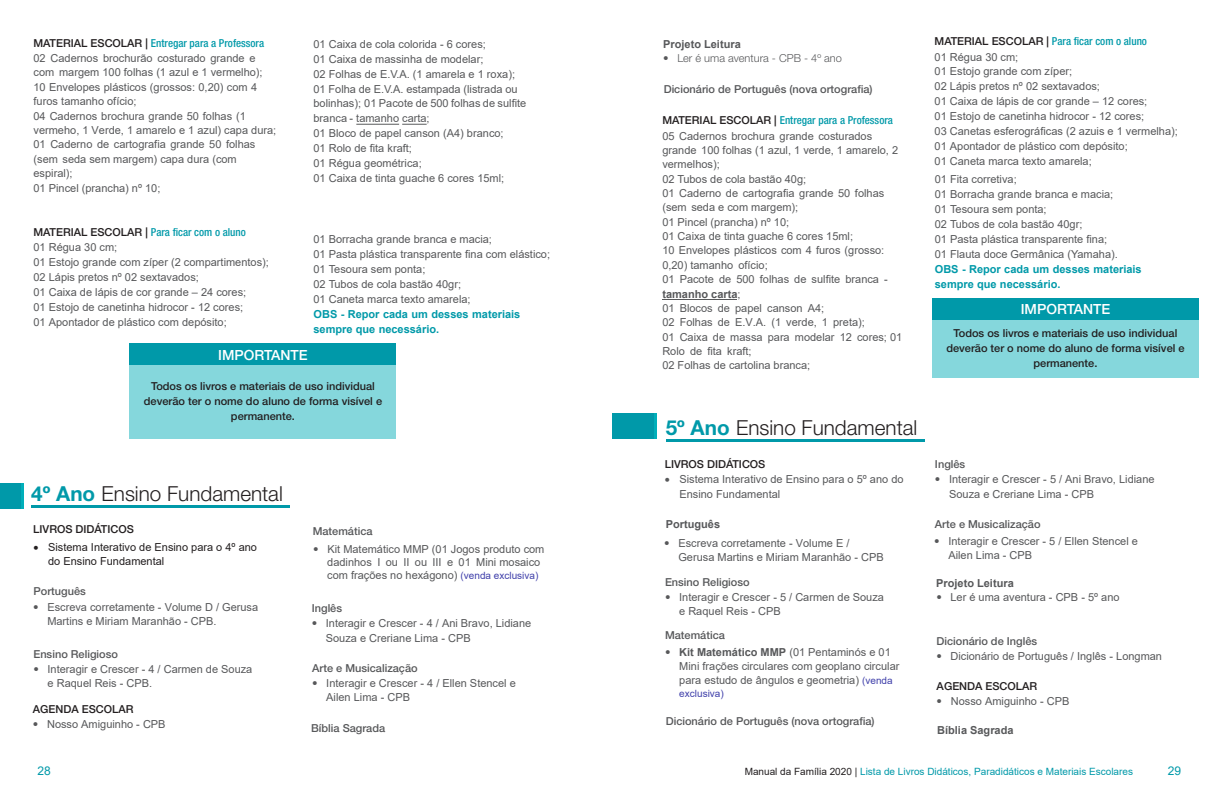
<style>
.page{position:relative;width:1219px;height:794px;background:#fff}
.page>*{position:absolute;margin:0;border:0;box-sizing:border-box;transform-origin:0 0}
.t1{font:300 20.7px "Helvetica Neue LT Std";color:#231f20}
.t2{font:500 14px "Helvetica Neue LT Std";color:#fff}
.t3{font:12px "Arial";color:#0099a9}
.t4{font:11px/14.4px "Arial";color:#57585a}
.t5{font:500 11px/15px "Helvetica Neue LT Std";color:#231f20;text-align:center}
.t6{font:500 11px "Helvetica Neue LT Std";color:#57585a}
.t7{font:500 condensed 11px "Helvetica Neue LT Std";color:#0099a9}
.t8{font:700 11px/15px "Arial";color:#0099a9}
.t9{font:11px/14.6px "Arial";color:#231f20}
.t10{font:700 11px "Arial";color:#57585a}
.t11{font:300 11px "Helvetica Neue LT Std";color:#57585a}
.t12{font:10px "Arial";color:#0099a9}
.t13{font:10px "Arial";color:#4040aa}
.s1{font-stretch:normal;color:#231f20}
.s2{font-weight:700;color:#0099a9}
.s3{font-family:"Helvetica Neue LT Std";font-weight:300}
.s4{font-size:10px;color:#4040aa}
.s5{font-weight:700}
.s6{color:#231f20}
</style>
<div class="page">
<svg style="left:402px;top:124px;width:25px;height:1px"></svg>
<hr style="left:356px;top:124px;width:43px;height:1px;background:#57585a">
<div style="left:130px;top:344px;width:266px;height:95px;background:#85d7dc"></div>
<div style="left:130px;top:344px;width:266px;height:21px;background:#0099a9"></div>
<div style="left:0;top:483px;width:23px;height:25px;background:#00afba"></div>
<div style="left:0;top:483px;width:21px;height:25px;background:#0099a9"></div>
<hr style="left:31px;top:505px;width:259px;height:2px;background:#0099a9">
<hr style="left:672px;top:299px;width:65px;height:1px;background:#57585a">
<div style="left:932px;top:298px;width:267px;height:79px;background:#85d7dc"></div>
<div style="left:932px;top:298px;width:267px;height:21px;background:#0099a9"></div>
<div style="left:614px;top:414px;width:43px;height:25px;background:#00afba"></div>
<div style="left:613px;top:414px;width:41px;height:25px;background:#0099a9"></div>
<hr style="left:666px;top:439px;width:258px;height:2px;background:#0099a9">
<p class="t7" style="left:34px;top:36px;width:232px"><span class="s1">MATERIAL ESCOLAR |</span> Entregar para a Professora</p>
<p class="t4" style="left:34px;top:51px;width:244px">02 Cadernos brochurão costurado grande e com margem 100 folhas (1 azul e 1 vermelho); 10 Envelopes plásticos (grossos: 0,20) com 4 furos tamanho ofício;<br>04 Cadernos brochura grande 50 folhas (1 vermeho, 1 Verde, 1 amarelo e 1 azul) capa dura; 01 Caderno de cartografia grande 50 folhas (sem seda sem margem) capa dura (com espiral);<br>01 Pincel (prancha) nº 10;</p>
<p class="t7" style="left:34px;top:225px;width:214px"><span class="s1">MATERIAL ESCOLAR |</span> Para ficar com o aluno</p>
<p class="t4" style="left:34px;top:239px;width:237px;line-height:15px">01 Régua 30 cm;<br>01 Estojo grande com zíper (2 compartimentos); 02 Lápis pretos nº 02 sextavados;<br>01 Caixa de lápis de cor grande – 24 cores;<br>01 Estojo de canetinha hidrocor - 12 cores;<br>01 Apontador de plástico com depósito;</p>
<p class="t4" style="left:313px;top:36px;width:214px;line-height:14.9px">01 Caixa de cola colorida - 6 cores;<br>01 Caixa de massinha de modelar;<br>02 Folhas de E.V.A. (1 amarela e 1 roxa); 01 Folha de E.V.A. estampada (listrada ou bolinhas); 01 Pacote de 500 folhas de sulfite branca - tamanho carta;<br>01 Bloco de papel canson (A4) branco;<br>01 Rolo de fita kraft;<br>01 Régua geométrica;<br>01 Caixa de tinta guache 6 cores 15ml;</p>
<p class="t4" style="left:313px;top:231px;width:238px;line-height:15px">01 Borracha grande branca e macia;<br>01 Pasta plástica transparente fina com elástico; 01 Tesoura sem ponta;<br>02 Tubos de cola bastão 40gr;<br>01 Caneta marca texto amarela;</p>
<p class="t8" style="left:313px;top:307px;width:208px">OBS - Repor cada um desses materiais sempre que necessário.</p>
<p class="t2" style="left:218px;top:347px;width:91px">IMPORTANTE</p>
<p class="t5" style="left:144px;top:379px;width:240px">Todos os livros e materiais de uso individual deverão ter o nome do aluno de forma visível e permanente.</p>
<h1 class="t1" style="left:31px;top:481px;width:253px"><span class="s2">4º Ano</span> Ensino Fundamental</h1>
<p class="t5" style="left:33px;top:522px;width:102px">LIVROS DIDÁTICOS</p>
<p class="t9" style="left:48px;top:539px;width:210px;text-indent:-15px">• Sistema Interativo de Ensino para o 4º ano do Ensino Fundamental</p>
<p class="t6" style="left:33px;top:584px;width:54px">Português</p>
<p class="t4" style="left:47px;top:599px;width:212px;text-indent:-14px"><span class="s3">•</span> Escreva corretamente - Volume D / Gerusa<br>Martins e Miriam Maranhão - CPB.</p>
<p class="t6" style="left:33px;top:647px;width:86px">Ensino Religioso</p>
<p class="t4" style="left:48px;top:661px;width:206px;text-indent:-14px"><span class="s3">•</span> Interagir e Crescer - 4 / Carmen de Souza e Raquel Reis - CPB.</p>
<p class="t6" style="left:313px;top:525px;width:61px">Matemática</p>
<p class="t4" style="left:327px;top:543px;width:219px;line-height:12.9px;text-indent:-14px"><span class="s3">•</span> Kit Matemático MMP (01 Jogos produto com dadinhos I ou II ou III e 01 Mini mosaico com frações no hexágono) <span class="s4">(venda exclusiva)</span></p>
<p class="t6" style="left:312px;top:601px;width:32px">Inglês</p>
<p class="t4" style="left:326px;top:615px;width:207px;line-height:15px;text-indent:-14px"><span class="s3">•</span> Interagir e Crescer - 4 / Ani Bravo, Lidiane<br>Souza e Creriane Lima - CPB</p>
<p class="t6" style="left:312px;top:661px;width:107px">Arte e Musicalização</p>
<p class="t4" style="left:326px;top:675px;width:191px;text-indent:-14px"><span class="s3">•</span> Interagir e Crescer - 4 / Ellen Stencel e<br>Ailen Lima - CPB</p>
<p class="t5" style="left:33px;top:701px;width:102px">AGENDA ESCOLAR</p>
<p class="t4" style="left:33px;top:716px;width:134px"><span class="s3">•</span> Nosso Amiguinho - CPB</p>
<p class="t6" style="left:311px;top:722px;width:76px">Bíblia Sagrada</p>
<p class="t10" style="left:663px;top:36px;width:79px">Projeto Leitura</p>
<p class="t11" style="left:663px;top:52px;width:180px">• Ler é uma aventura - CPB - 4º ano</p>
<p class="t6" style="left:664px;top:82px;width:210px">Dicionário de Português (nova ortografia)</p>
<p class="t7" style="left:662px;top:113px;width:232px"><span class="s1">MATERIAL ESCOLAR |</span> Entregar para a Professora</p>
<p class="t4" style="left:662px;top:128px;width:241px">05 Cadernos brochura grande costurados grande 100 folhas (1 azul, 1 verde, 1 amarelo, 2 vermelhos);<br>02 Tubos de cola bastão 40g;<br>01 Caderno de cartografia grande 50 folhas (sem seda e com margem);<br>01 Pincel (prancha) nº 10;<br>01 Caixa de tinta guache 6 cores 15ml;<br>10 Envelopes plásticos com 4 furos (grosso:<br>0,20) tamanho ofício;<br>01 Pacote de 500 folhas de sulfite branca - <span class="s5">tamanho carta</span>;<br>01 Blocos de papel canson A4;<br>02 Folhas de E.V.A. (1 verde, 1 preta);<br>01 Caixa de massa para modelar 12 cores; 01<br>Rolo de fita kraft;<br>02 Folhas de cartolina branca;</p>
<p class="t7" style="left:935px;top:35px;width:214px"><span class="s1">MATERIAL ESCOLAR |</span> Para ficar com o aluno</p>
<p class="t4" style="left:935px;top:49px;width:245px;line-height:14.9px">01 Régua 30 cm;<br>01 Estojo grande com zíper;<br>02 Lápis pretos nº 02 sextavados;<br>01 Caixa de lápis de cor grande – 12 cores;<br>01 Estojo de canetinha hidrocor - 12 cores;<br>03 Canetas esferográficas (2 azuis e 1 vermelha); 01 Apontador de plástico com depósito;<br>01 Caneta marca texto amarela;</p>
<p class="t4" style="left:935px;top:171px;width:185px;line-height:15px">01 Fita corretiva;<br>01 Borracha grande branca e macia;<br>01 Tesoura sem ponta;<br>02 Tubos de cola bastão 40gr;<br>01 Pasta plástica transparente fina;<br>01 Flauta doce Germânica (Yamaha).</p>
<p class="t8" style="left:935px;top:262px;width:208px">OBS - Repor cada um desses materiais sempre que necessário.</p>
<p class="t2" style="left:1021px;top:301px;width:91px">IMPORTANTE</p>
<p class="t5" style="left:946px;top:326px;width:240px">Todos os livros e materiais de uso individual deverão ter o nome do aluno de forma visível e permanente.</p>
<h1 class="t1" style="left:666px;top:415px;width:253px"><span class="s2">5º Ano</span> Ensino Fundamental</h1>
<p class="t5" style="left:665px;top:457px;width:102px">LIVROS DIDÁTICOS</p>
<p class="t4" style="left:679px;top:472px;width:226px;text-indent:-15px">• Sistema Interativo de Ensino para o 5º ano do<br>Ensino Fundamental</p>
<p class="t10" style="left:666px;top:516px;width:56px">Português</p>
<p class="t6" style="left:935px;top:457px;width:32px">Inglês</p>
<p class="t4" style="left:949px;top:471px;width:207px;line-height:15px;text-indent:-14px"><span class="s3">•</span> Interagir e Crescer - 5 / Ani Bravo, Lidiane<br>Souza e Creriane Lima - CPB</p>
<p class="t6" style="left:935px;top:517px;width:107px">Arte e Musicalização</p>
<p class="t4" style="left:678px;top:536px;width:207px;text-indent:-14px"><span class="s3">•</span> Escreva corretamente - Volume E /<br>Gerusa Martins e Miriam Maranhão - CPB</p>
<p class="t4" style="left:948px;top:534px;width:191px;text-indent:-14px"><span class="s3">•</span> Interagir e Crescer - 5 / Ellen Stencel e<br>Ailen Lima - CPB</p>
<p class="t6" style="left:665px;top:575px;width:86px">Ensino Religioso</p>
<p class="t4" style="left:679px;top:590px;width:206px;text-indent:-14px"><span class="s3">•</span> Interagir e Crescer - 5 / Carmen de Souza e Raquel Reis - CPB</p>
<p class="t6" style="left:665px;top:628px;width:61px">Matemática</p>
<p class="t4" style="left:679px;top:645px;width:222px;line-height:14.1px;text-indent:-14px"><span class="s3">•</span> <span class="s5">Kit Matemático MMP</span> (01 Pentaminós e 01<br>Mini frações circulares com geoplano circular para estudo de ângulos e geometria) <span class="s4">(venda</span></p>
<p class="t13" style="left:679px;top:687px;width:46px">exclusiva)</p>
<p class="t6" style="left:666px;top:714px;width:210px">Dicionário de Português (nova ortografia)</p>
<p class="t10" style="left:936px;top:575px;width:79px">Projeto Leitura</p>
<p class="t4" style="left:936px;top:589px;width:185px"><span class="s3">•</span> Ler é uma aventura - CPB - 5º ano</p>
<p class="t6" style="left:936px;top:634px;width:102px">Dicionário de Inglês</p>
<p class="t4" style="left:936px;top:649px;width:227px"><span class="s3">•</span> Dicionário de Português / Inglês - Longman</p>
<p class="t5" style="left:937px;top:678px;width:102px">AGENDA ESCOLAR</p>
<p class="t4" style="left:937px;top:694px;width:134px"><span class="s3">•</span> Nosso Amiguinho - CPB</p>
<p class="t10" style="left:937px;top:722px;width:78px">Bíblia Sagrada</p>
<p class="t3" style="left:37px;top:762px;width:15px">28</p>
<p class="t12" style="left:745px;top:764px;width:390px"><span class="s6">Manual da Família 2020 |</span> Lista de Livros Didáticos, Paradidáticos e Materiais Escolares</p>
<p class="t3" style="left:1168px;top:762px;width:15px">29</p>
</div>
